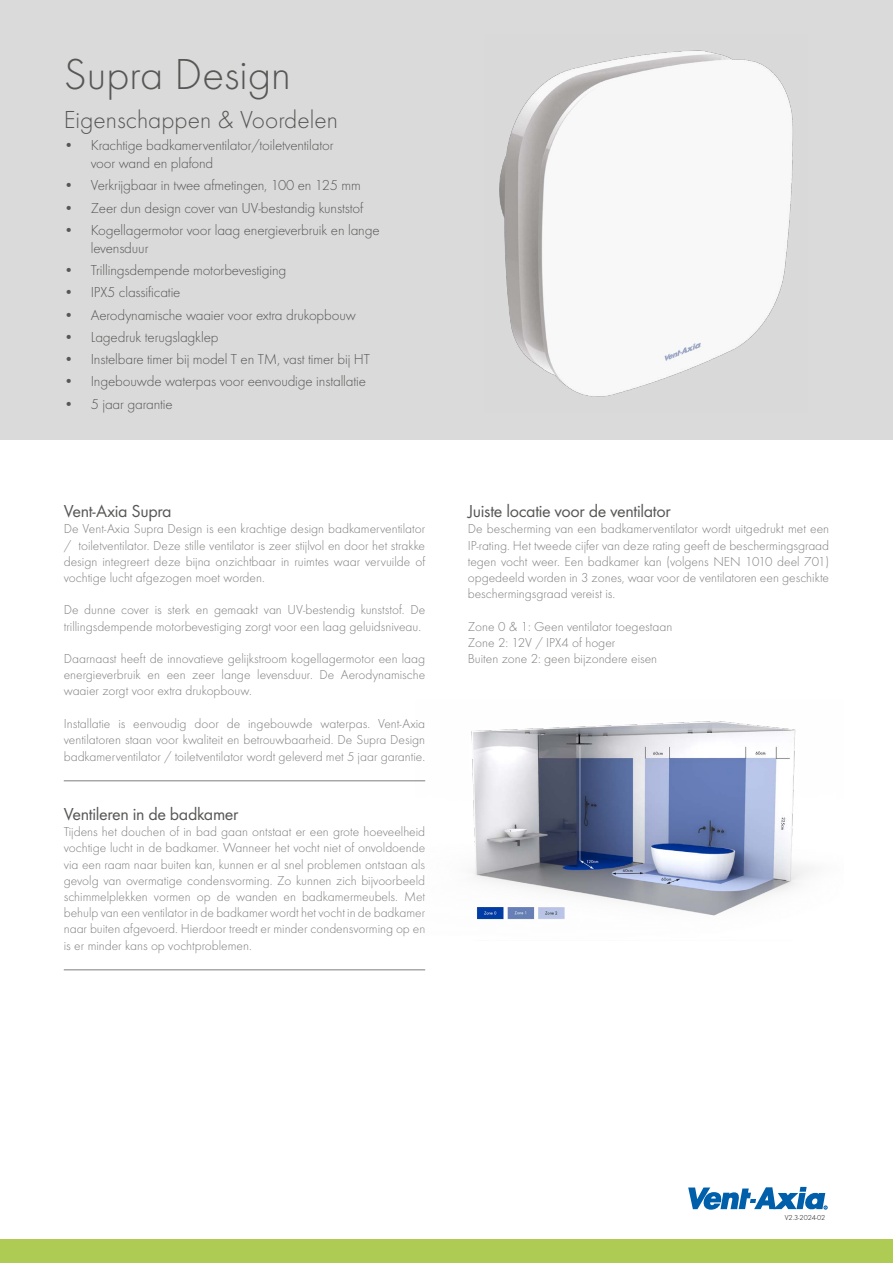
<style>
.page{position:relative;width:893px;height:1263px;background:#fff}
.page>*{position:absolute;margin:0;border:0;box-sizing:border-box;transform-origin:0 0}
.t1{font:300 45px "Futura T";color:#575756}
.t2{font:300 25.5px "Futura T";color:#575756}
.t3{font:18px "Futura T";letter-spacing:-.02em;color:#575756}
.t4{font:300 15px/18px "Futura T";letter-spacing:-.01em;color:#575756}
.t5{font:300 13.5px/16.2px "Futura T";color:#7e7e7d;text-align:justify}
.t6{font:300 7.5px "Futura T";color:#000}
</style>
<div class="page">
<div style="left:0;top:1239px;width:893px;height:24px;background:#aecc53"></div>
<div style="left:0;top:0;width:893px;height:440px;background:#dadada"></div>
<svg style="left:688px;top:1187px;width:139px;height:23px"></svg>
<hr style="left:64px;top:780px;width:361px;height:1px;background:#7e7e7d">
<hr style="left:64px;top:969px;width:361px;height:1px;background:#7e7e7d">
<img style="left:415px;top:721px;width:394px;height:199px">
<img style="left:499px;top:50px;width:294px;height:347px">
<h1 class="t1" style="left:64px;top:48px;width:229px">Supra Design</h1>
<h2 class="t2" style="left:64px;top:105px;width:276px">Eigenschappen &amp; Voordelen</h2>
<p class="t4" style="left:91px;top:136px;width:244px;text-indent:-27px">• Krachtige badkamerventilator/toiletventilator voor wand en plafond</p>
<p class="t4" style="left:64px;top:176px;width:298px">• Verkrijgbaar in twee afmetingen, 100 en 125 mm</p>
<p class="t4" style="left:64px;top:199px;width:301px">• Zeer dun design cover van UV-bestandig kunststof</p>
<p class="t4" style="left:91px;top:221px;width:290px;text-indent:-27px">• Kogellagermotor voor laag energieverbruik en lange levensduur</p>
<p class="t4" style="left:64px;top:261px;width:224px">• Trillingsdempende motorbevestiging</p>
<p class="t4" style="left:64px;top:283px;width:118px">• IPX5 classificatie</p>
<p class="t4" style="left:64px;top:306px;width:294px">• Aerodynamische waaier voor extra drukopbouw</p>
<p class="t4" style="left:64px;top:328px;width:156px">• Lagedruk terugslagklep</p>
<p class="t4" style="left:64px;top:350px;width:308px">• Instelbare timer bij model T en TM, vast timer bij HT</p>
<p class="t4" style="left:64px;top:372px;width:304px">• Ingebouwde waterpas voor eenvoudige installatie</p>
<p class="t4" style="left:64px;top:395px;width:111px">• 5 jaar garantie</p>
<h3 class="t3" style="left:64px;top:501px;width:109px">Vent-Axia Supra</h3>
<p class="t5" style="left:64px;top:521px;width:363px">De Vent-Axia Supra Design is een krachtige design badkamerventilator / toiletventilator. Deze stille ventilator is zeer stijlvol en door het strakke design integreert deze bijna onzichtbaar in ruimtes waar vervuilde of vochtige lucht afgezogen moet worden.</p>
<p class="t5" style="left:64px;top:602px;width:363px">De dunne cover is sterk en gemaakt van UV-bestendig kunststof. De trillingsdempende motorbevestiging zorgt voor een laag geluidsniveau.</p>
<p class="t5" style="left:64px;top:650px;width:363px">Daarnaast heeft de innovatieve gelijkstroom kogellagermotor een laag energieverbruik en een zeer lange levensduur. De Aerodynamische waaier zorgt voor extra drukopbouw.</p>
<p class="t5" style="left:64px;top:715px;width:363px">Installatie is eenvoudig door de ingebouwde waterpas. Vent-Axia ventilatoren staan voor kwaliteit en betrouwbaarheid. De Supra Design badkamerventilator / toiletventilator wordt geleverd met 5 jaar garantie.</p>
<h3 class="t3" style="left:64px;top:803px;width:176px">Ventileren in de badkamer</h3>
<p class="t5" style="left:64px;top:823px;width:363px">Tijdens het douchen of in bad gaan ontstaat er een grote hoeveelheid vochtige lucht in de badkamer. Wanneer het vocht niet of onvoldoende via een raam naar buiten kan, kunnen er al snel problemen ontstaan als gevolg van overmatige condensvorming. Zo kunnen zich bijvoorbeeld schimmelplekken vormen op de wanden en badkamermeubels. Met behulp van een ventilator in de badkamer wordt het vocht in de badkamer naar buiten afgevoerd. Hierdoor treedt er minder condensvorming op en is er minder kans op vochtproblemen.</p>
<h3 class="t3" style="left:468px;top:501px;width:204px">Juiste locatie voor de ventilator</h3>
<p class="t5" style="left:468px;top:521px;width:363px">De bescherming van een badkamerventilator wordt uitgedrukt met een IP-rating. Het tweede cijfer van deze rating geeft de beschermingsgraad tegen vocht weer. Een badkamer kan (volgens NEN 1010 deel 701) opgedeeld worden in 3 zones, waar voor de ventilatoren een geschikte beschermingsgraad vereist is.</p>
<p class="t5" style="left:468px;top:618px;width:206px;text-align:left">Zone 0 &amp; 1: Geen ventilator toegestaan<br>Zone 2: 12V / IPX4 of hoger<br>Buiten zone 2: geen bijzondere eisen</p>
<p class="t6" style="left:785px;top:1213px;width:42px">V2.3-2024-02</p>
</div>
